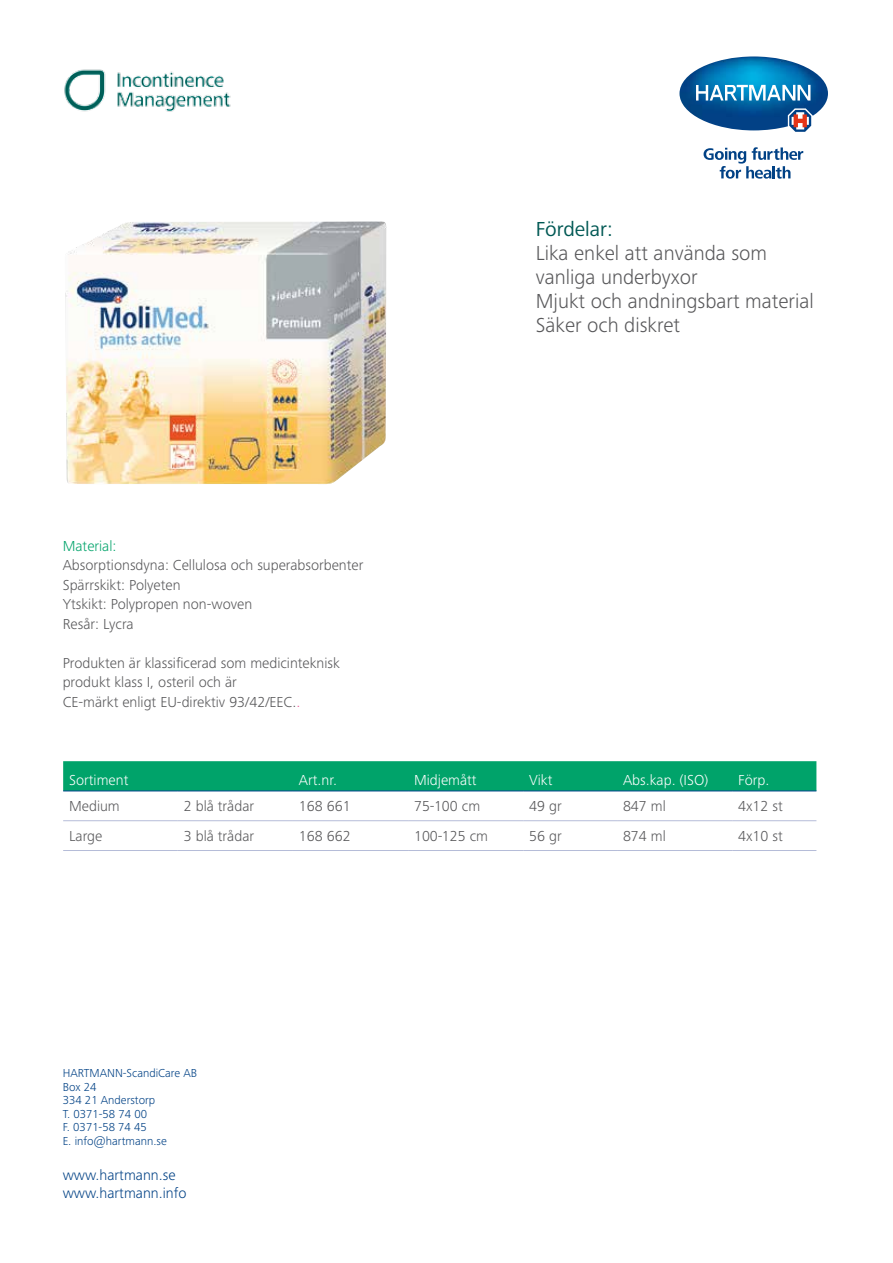
<style>
.page{position:relative;width:893px;height:1263px;background:#fff}
.page>*{position:absolute;margin:0;border:0;box-sizing:border-box;transform-origin:0 0}
.t1{font:300 21px/24px "Frutiger Next LTW1 G";color:#58585a}
.t2{font:21px "Frutiger Next LTW1 G";color:#005854}
.t3{font:300 15px/19.5px "Frutiger Next LTW1 G";color:#58585a}
.t4{font:300 15px "Frutiger Next LTW1 G";color:#fff}
.t5{font:300 15px/18px "Frutiger Next LTW1 G";color:#004185}
.t6{font:300 15px "Frutiger Next LTW1 G";color:#00a36a}
.t7{font:300 12px/13.5px "Frutiger Next LTW1 G";color:#004185}
.s1{color:#e75294}
</style>
<div class="page">
<img style="left:64px;top:69px;width:167px;height:43px">
<img style="left:679px;top:56px;width:149px;height:74px">
<svg style="left:696px;top:85px;width:114px;height:16px"></svg>
<svg style="left:789px;top:110px;width:22px;height:22px"></svg>
<svg style="left:704px;top:147px;width:99px;height:32px"></svg>
<div style="left:63px;top:761px;width:753px;height:29px;background:#00a36a"></div>
<hr style="left:63px;top:820px;width:115px;height:1px;background:#b5bcd8">
<hr style="left:178px;top:820px;width:115px;height:1px;background:#b5bcd8">
<hr style="left:293px;top:820px;width:115px;height:1px;background:#b5bcd8">
<hr style="left:408px;top:820px;width:115px;height:1px;background:#b5bcd8">
<hr style="left:523px;top:820px;width:94px;height:1px;background:#b5bcd8">
<hr style="left:617px;top:820px;width:115px;height:1px;background:#b5bcd8">
<hr style="left:732px;top:820px;width:84px;height:1px;background:#b5bcd8">
<hr style="left:63px;top:850px;width:115px;height:1px;background:#b5bcd8">
<hr style="left:178px;top:850px;width:115px;height:1px;background:#b5bcd8">
<hr style="left:293px;top:850px;width:115px;height:1px;background:#b5bcd8">
<hr style="left:408px;top:850px;width:115px;height:1px;background:#b5bcd8">
<hr style="left:523px;top:850px;width:94px;height:1px;background:#b5bcd8">
<hr style="left:617px;top:850px;width:115px;height:1px;background:#b5bcd8">
<hr style="left:732px;top:850px;width:84px;height:1px;background:#b5bcd8">
<hr style="left:63px;top:790px;width:115px;height:1px;background:#004489">
<hr style="left:178px;top:790px;width:115px;height:1px;background:#004489">
<hr style="left:293px;top:790px;width:115px;height:1px;background:#004489">
<hr style="left:408px;top:790px;width:115px;height:1px;background:#004489">
<hr style="left:523px;top:790px;width:94px;height:1px;background:#004489">
<hr style="left:617px;top:790px;width:115px;height:1px;background:#004489">
<hr style="left:732px;top:790px;width:84px;height:1px;background:#004489">
<img style="left:65px;top:221px;width:322px;height:263px">
<p class="t6" style="left:63px;top:537px;width:55px">Material:</p>
<p class="t3" style="left:63px;top:556px;width:302px">Absorptionsdyna: Cellulosa och superabsorbenter<br>Spärrskikt: Polyeten<br>Ytskikt: Polypropen non-woven<br>Resår: Lycra</p>
<p class="t3" style="left:63px;top:653px;width:279px">Produkten är klassificerad som medicinteknisk produkt klass I, osteril och är<br>CE-märkt enligt EU-direktiv 93/42/EEC.<span class="s1">.</span></p>
<h1 class="t2" style="left:536px;top:217px;width:79px">Fördelar:</h1>
<h1 class="t1" style="left:536px;top:241px;width:280px">Lika enkel att använda som vanliga underbyxor<br>Mjukt och andningsbart material<br>Säker och diskret</h1>
<p class="t4" style="left:69px;top:771px;width:61px">Sortiment</p>
<p class="t4" style="left:299px;top:771px;width:40px">Art.nr.</p>
<p class="t4" style="left:414px;top:771px;width:64px">Midjemått</p>
<p class="t4" style="left:529px;top:771px;width:25px">Vikt</p>
<p class="t4" style="left:623px;top:771px;width:87px">Abs.kap. (ISO)</p>
<p class="t4" style="left:738px;top:771px;width:33px">Förp.</p>
<p class="t3" style="left:69px;top:796px;width:52px">Medium</p>
<p class="t3" style="left:184px;top:796px;width:72px">2 blå trådar</p>
<p class="t3" style="left:299px;top:796px;width:53px">168 661</p>
<p class="t3" style="left:414px;top:796px;width:68px">75-100 cm</p>
<p class="t3" style="left:529px;top:796px;width:34px">49 gr</p>
<p class="t3" style="left:623px;top:796px;width:44px">847 ml</p>
<p class="t3" style="left:738px;top:796px;width:46px">4x12 st</p>
<p class="t3" style="left:69px;top:826px;width:35px">Large</p>
<p class="t3" style="left:184px;top:826px;width:72px">3 blå trådar</p>
<p class="t3" style="left:299px;top:826px;width:53px">168 662</p>
<p class="t3" style="left:414px;top:826px;width:76px">100-125 cm</p>
<p class="t3" style="left:529px;top:826px;width:34px">56 gr</p>
<p class="t3" style="left:623px;top:826px;width:44px">874 ml</p>
<p class="t3" style="left:738px;top:826px;width:46px">4x10 st</p>
<p class="t7" style="left:63px;top:1066px;width:136px">HARTMANN-ScandiCare AB<br>Box 24<br>334 21 Anderstorp<br>T. 0371-58 74 00<br>F. 0371-58 74 45<br>E. info@hartmann.se</p>
<p class="t5" style="left:63px;top:1165px;width:125px">www.hartmann.se www.hartmann.info</p>
</div>
